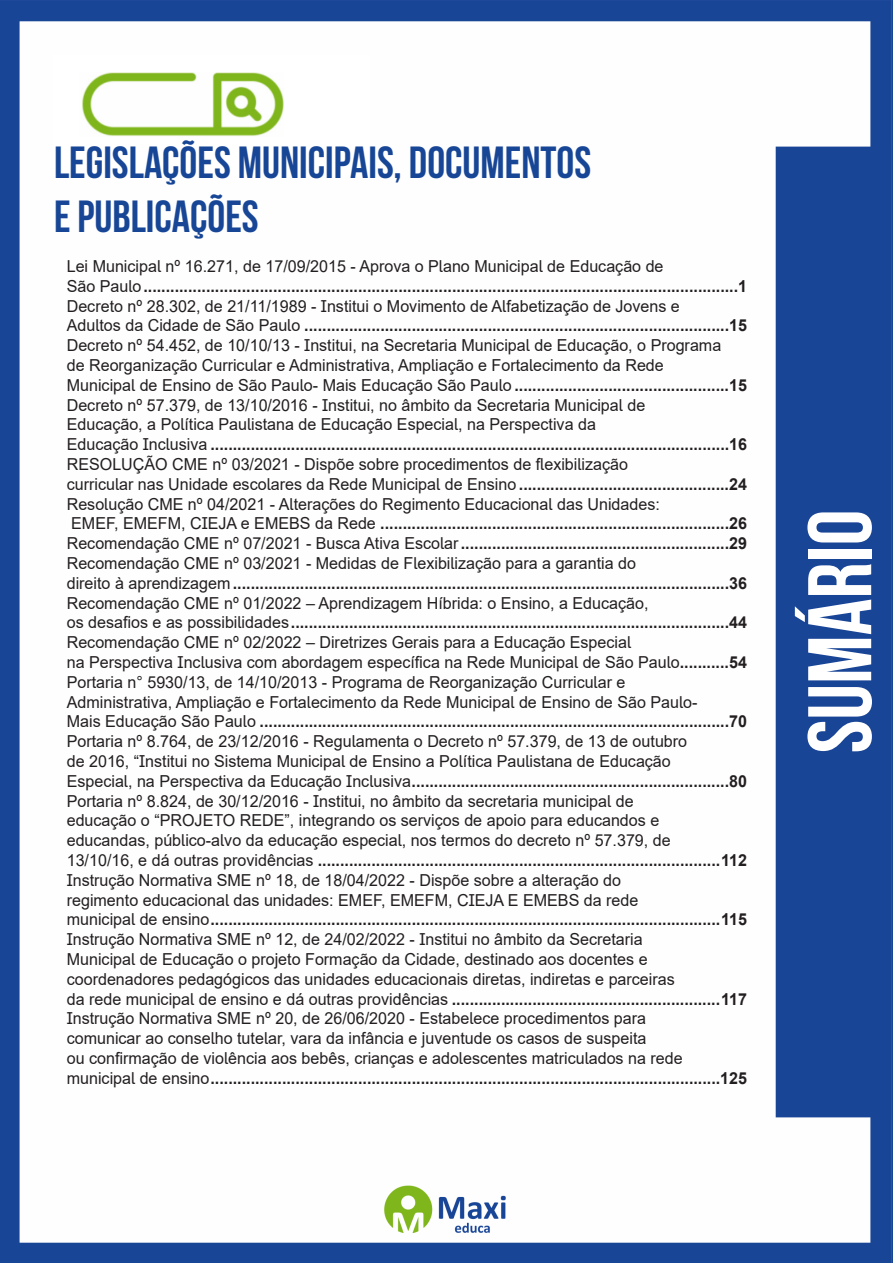
<style>
.page{position:relative;width:893px;height:1263px;background:#fff}
.page>*{position:absolute;margin:0;border:0;box-sizing:border-box;transform-origin:0 0}
.t1{font:700 90px "Bebas Neue";color:#fff}
.t2{font:700 45px "Bebas Neue";color:#184696}
.Titulo{font:16.5px "Arial";color:#231f20}
.Titulo-2{font:700 16.5px "Arial";color:#231f20}
.s1{font-weight:400}
.s2{font-weight:700}
</style>
<div class="page">
<img style="left:0;top:0;width:893px;height:1263px">
<div style="left:53px;top:55px;width:317px;height:121px;background:#fff"></div>
<img style="left:82px;top:72px;width:201px;height:64px">
<p class="t2" style="left:54px;top:138px;width:539px">LEGISLAÇÕES MUNICIPAIS, DOCUMENTOS</p>
<p class="t2" style="left:54px;top:192px;width:206px">E PUBLICAÇÕES</p>
<p class="Titulo" style="left:67px;top:255px;width:598px">Lei Municipal nº 16.271, de 17/09/2015 - Aprova o Plano Municipal de Educação de</p>
<p class="Titulo-2" style="left:67px;top:274px;width:682px"><span class="s1">São Paulo</span>.....................................................................................................................................1</p>
<p class="Titulo" style="left:67px;top:294px;width:615px">Decreto nº 28.302, de 21/11/1989 - Institui o Movimento de Alfabetização de Jovens e</p>
<p class="Titulo-2" style="left:67px;top:314px;width:682px"><span class="s1">Adultos da Cidade de São Paulo</span> ...............................................................................................15</p>
<p class="Titulo" style="left:67px;top:334px;width:656px">Decreto nº 54.452, de 10/10/13 - Institui, na Secretaria Municipal de Educação, o Programa</p>
<p class="Titulo" style="left:67px;top:354px;width:599px">de Reorganização Curricular e Administrativa, Ampliação e Fortalecimento da Rede</p>
<p class="Titulo-2" style="left:67px;top:373px;width:682px"><span class="s1">Municipal de Ensino de São Paulo- Mais Educação São Paulo</span> ................................................15</p>
<p class="Titulo" style="left:67px;top:393px;width:580px">Decreto nº 57.379, de 13/10/2016 - Institui, no âmbito da Secretaria Municipal de</p>
<p class="Titulo" style="left:67px;top:413px;width:531px">Educação, a Política Paulistana de Educação Especial, na Perspectiva da</p>
<p class="Titulo-2" style="left:67px;top:433px;width:682px"><span class="s1">Educação Inclusiva</span> ....................................................................................................................16</p>
<p class="Titulo" style="left:67px;top:453px;width:563px">RESOLUÇÃO CME nº 03/2021 - Dispõe sobre procedimentos de flexibilização</p>
<p class="Titulo" style="left:67px;top:473px;width:682px">curricular nas Unidade escolares da Rede Municipal de Ensino <span class="s2">...............................................24</span></p>
<p class="Titulo" style="left:67px;top:492px;width:595px">Resolução CME nº 04/2021 - Alterações do Regimento Educacional das Unidades:</p>
<p class="Titulo-2" style="left:71px;top:512px;width:677px"><span class="s1">EMEF, EMEFM, CIEJA e EMEBS da Rede</span> ..............................................................................26</p>
<p class="Titulo-2" style="left:67px;top:532px;width:682px"><span class="s1">Recomendação CME nº 07/2021 - Busca Ativa Escolar</span>............................................................29</p>
<p class="Titulo" style="left:67px;top:552px;width:571px">Recomendação CME nº 03/2021 - Medidas de Flexibilização para a garantia do</p>
<p class="Titulo-2" style="left:67px;top:571px;width:682px"><span class="s1">direito à aprendizagem</span> ...............................................................................................................36</p>
<p class="Titulo" style="left:67px;top:591px;width:583px">Recomendação CME nº 01/2022 – Aprendizagem Híbrida: o Ensino, a Educação,</p>
<p class="Titulo-2" style="left:67px;top:611px;width:682px"><span class="s1">os desafios e as possibilidades</span>..................................................................................................44</p>
<p class="Titulo" style="left:67px;top:631px;width:565px">Recomendação CME nº 02/2022 – Diretrizes Gerais para a Educação Especial</p>
<p class="Titulo" style="left:67px;top:651px;width:682px">na Perspectiva Inclusiva com abordagem específica na Rede Municipal de São Paulo<span class="s2">...........54</span></p>
<p class="Titulo" style="left:67px;top:671px;width:560px">Portaria n° 5930/13, de 14/10/2013 - Programa de Reorganização Curricular e</p>
<p class="Titulo" style="left:67px;top:690px;width:632px">Administrativa, Ampliação e Fortalecimento da Rede Municipal de Ensino de São Paulo-</p>
<p class="Titulo-2" style="left:67px;top:710px;width:682px"><span class="s1">Mais Educação São Paulo</span> .........................................................................................................70</p>
<p class="Titulo" style="left:67px;top:730px;width:622px">Portaria nº 8.764, de 23/12/2016 - Regulamenta o Decreto nº 57.379, de 13 de outubro</p>
<p class="Titulo" style="left:67px;top:750px;width:606px">de 2016, “Institui no Sistema Municipal de Ensino a Política Paulistana de Educação</p>
<p class="Titulo-2" style="left:67px;top:769px;width:682px"><span class="s1">Especial, na Perspectiva da Educação Inclusiva</span>.......................................................................80</p>
<p class="Titulo" style="left:67px;top:789px;width:568px">Portaria nº 8.824, de 30/12/2016 - Institui, no âmbito da secretaria municipal de</p>
<p class="Titulo" style="left:67px;top:809px;width:594px">educação o “PROJETO REDE”, integrando os serviços de apoio para educandos e</p>
<p class="Titulo" style="left:67px;top:829px;width:605px">educandas, público-alvo da educação especial, nos termos do decreto nº 57.379, de</p>
<p class="Titulo-2" style="left:67px;top:848px;width:682px"><span class="s1">13/10/16, e dá outras providências</span> ..........................................................................................112</p>
<p class="Titulo" style="left:67px;top:869px;width:556px">Instrução Normativa SME nº 18, de 18/04/2022 - Dispõe sobre a alteração do</p>
<p class="Titulo" style="left:67px;top:888px;width:573px">regimento educacional das unidades: EMEF, EMEFM, CIEJA E EMEBS da rede</p>
<p class="Titulo-2" style="left:67px;top:908px;width:682px"><span class="s1">municipal de ensino</span>..................................................................................................................115</p>
<p class="Titulo" style="left:67px;top:928px;width:577px">Instrução Normativa SME nº 12, de 24/02/2022 - Institui no âmbito da Secretaria</p>
<p class="Titulo" style="left:67px;top:948px;width:582px">Municipal de Educação o projeto Formação da Cidade, destinado aos docentes e</p>
<p class="Titulo" style="left:67px;top:968px;width:610px">coordenadores pedagógicos das unidades educacionais diretas, indiretas e parceiras</p>
<p class="Titulo-2" style="left:67px;top:987px;width:682px"><span class="s1">da rede municipal de ensino e dá outras providências</span> ............................................................117</p>
<p class="Titulo" style="left:67px;top:1007px;width:581px">Instrução Normativa SME nº 20, de 26/06/2020 - Estabelece procedimentos para</p>
<p class="Titulo" style="left:67px;top:1027px;width:581px">comunicar ao conselho tutelar, vara da infância e juventude os casos de suspeita</p>
<p class="Titulo" style="left:67px;top:1047px;width:617px">ou confirmação de violência aos bebês, crianças e adolescentes matriculados na rede</p>
<p class="Titulo-2" style="left:67px;top:1066px;width:682px"><span class="s1">municipal de ensino</span>..................................................................................................................125</p>
<h1 class="t1" style="left:791px;top:753px;width:245px;rotate:-90deg">SUMÁRIO</h1>
</div>
